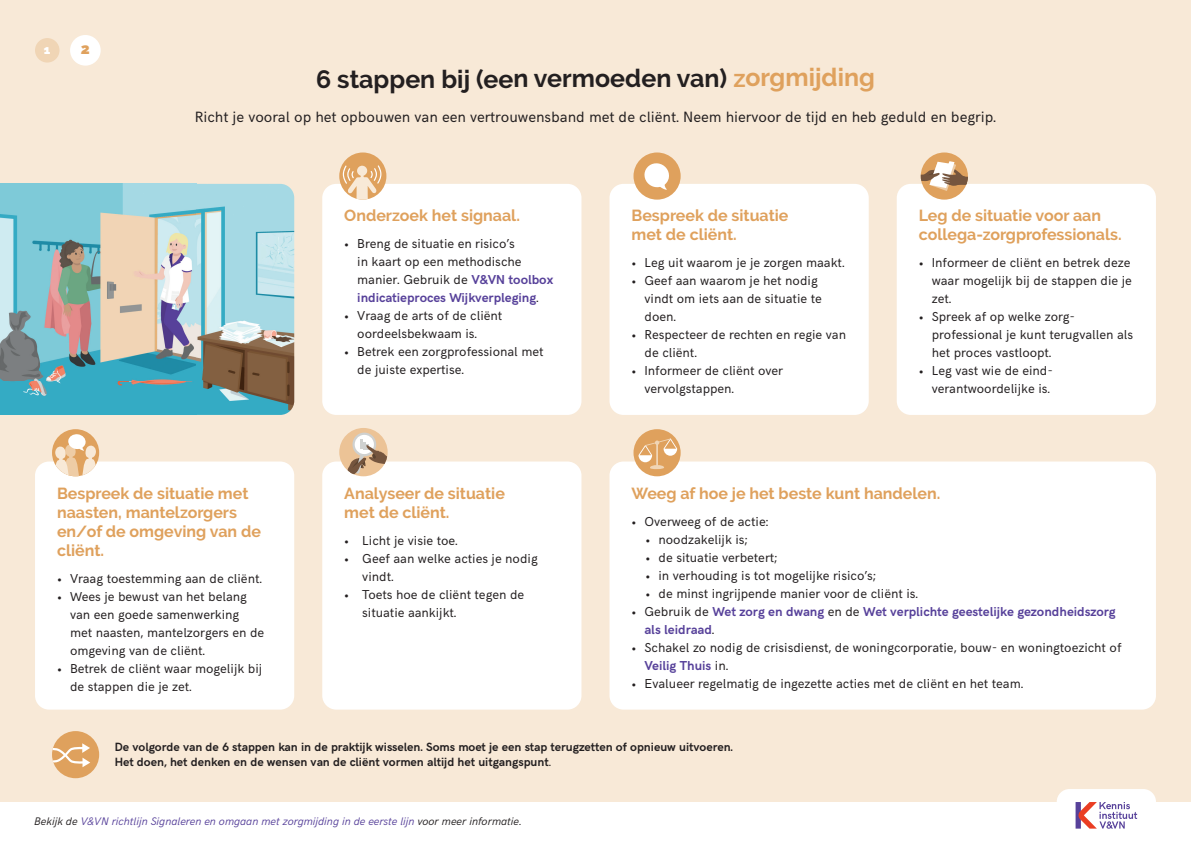
<style>
.page{position:relative;width:1191px;height:842px;background:#f8e9d7}
.page>*{position:absolute;margin:0;border:0;box-sizing:border-box;transform-origin:0 0}
.t1{font:700 25px "Raleway";letter-spacing:-.005em;color:#231f20}
.t2{font:700 16px/19px "Raleway";color:#dfa15d}
.t3{font:15px "HK Grotesk";color:#231f20}
.t4{font:900 15px "Raleway";color:#dfa15d}
.t5{font:13px/18px "HK Grotesk";color:#231f20}
.t6{font:700 13px/18px "HK Grotesk";color:#57419a}
.t7{font:700 12px/15px "HK Grotesk";color:#231f20}
.t8{font:900 12px "Raleway";color:#fff}
.t9{font:italic 11px "HK Grotesk";color:#57419a}
.s1{color:#dfa15d}
.s2{font-weight:700;color:#57419a}
.s3{font-weight:400;color:#231f20}
.s4{font-weight:400}
.s5{color:#231f20}
</style>
<div class="page">
<div style="left:52px;top:731px;width:47px;height:47px;background:#dfa15d;border-radius:50%"></div>
<svg style="left:52px;top:743px;width:38px;height:24px"></svg>
<div style="left:322px;top:184px;width:259px;height:231px;background:#fff;border-radius:14px"></div>
<img style="left:0;top:184px;width:294px;height:231px">
<div style="left:35px;top:461px;width:259px;height:249px;background:#fff;border-radius:14px"></div>
<div style="left:322px;top:461px;width:259px;height:249px;background:#fff;border-radius:14px"></div>
<div style="left:52px;top:429px;width:47px;height:47px;background:#dfa15d;border-radius:50%"></div>
<svg style="left:53px;top:434px;width:45px;height:42px"></svg>
<div style="left:609px;top:184px;width:259px;height:231px;background:#fff;border-radius:14px"></div>
<div style="left:609px;top:461px;width:547px;height:249px;background:#fff;border-radius:14px"></div>
<div style="left:70px;top:35px;width:31px;height:31px;background:#fff;border-radius:50%"></div>
<div style="left:35px;top:38px;width:24px;height:25px;background:#f0d5b5;border-radius:50%"></div>
<div style="left:0;top:802px;width:1191px;height:40px;background:#fff"></div>
<div style="left:633px;top:429px;width:47px;height:47px;background:#dfa15d;border-radius:50%"></div>
<svg style="left:638px;top:438px;width:39px;height:31px"></svg>
<div style="left:339px;top:152px;width:47px;height:48px;background:#dfa15d;border-radius:50%"></div>
<svg style="left:343px;top:165px;width:38px;height:35px"></svg>
<div style="left:633px;top:152px;width:47px;height:48px;background:#dfa15d;border-radius:50%"></div>
<svg style="left:644px;top:163px;width:25px;height:27px"></svg>
<div style="left:896px;top:184px;width:260px;height:231px;background:#fff;border-radius:14px"></div>
<div style="left:920px;top:152px;width:48px;height:48px;background:#dfa15d;border-radius:50%"></div>
<svg style="left:920px;top:161px;width:48px;height:30px"></svg>
<div style="left:339px;top:428px;width:49px;height:48px;background:#ecc396;border-radius:50%"></div>
<svg style="left:347px;top:432px;width:41px;height:44px"></svg>
<div style="left:1056px;top:789px;width:100px;height:53px;background:#fff;border-radius:13px"></div>
<svg style="left:1075px;top:802px;width:62px;height:27px"></svg>
<p class="t8" style="left:44px;top:42px;width:8px">1</p>
<p class="t4" style="left:81px;top:40px;width:10px">2</p>
<h1 class="t1" style="left:316px;top:64px;width:560px">6 stappen bij (een vermoeden van) <span class="s1">zorgmijding</span></h1>
<p class="t3" style="left:195px;top:106px;width:803px">Richt je vooral op het opbouwen van een vertrouwensband met de cliënt. Neem hiervoor de tijd en heb geduld en begrip.</p>
<p class="t2" style="left:344px;top:206px;width:177px">Onderzoek het signaal.</p>
<p class="t5" style="left:357px;top:233px;width:197px;text-indent:-13px">• Breng de situatie en risico’s<br>in kaart op een methodische manier. Gebruik de <span class="s2">V&amp;VN toolbox indicatieproces Wijkverpleging</span>.</p>
<p class="t5" style="left:357px;top:305px;width:146px;text-indent:-13px">• Vraag de arts of de cliënt oordeelsbekwaam is.</p>
<p class="t5" style="left:357px;top:341px;width:188px;text-indent:-13px">• Betrek een zorgprofessional met de juiste expertise.</p>
<p class="t2" style="left:631px;top:206px;width:159px">Bespreek de situatie met de cliënt.</p>
<p class="t5" style="left:631px;top:252px;width:215px">• Leg uit waarom je je zorgen maakt.</p>
<p class="t5" style="left:644px;top:270px;width:179px;text-indent:-13px">• Geef aan waarom je het nodig vindt om iets aan de situatie te doen.</p>
<p class="t5" style="left:644px;top:324px;width:203px;text-indent:-13px">• Respecteer de rechten en regie van de cliënt.</p>
<p class="t5" style="left:644px;top:360px;width:140px;text-indent:-13px">• Informeer de cliënt over vervolgstappen.</p>
<p class="t2" style="left:918px;top:206px;width:204px">Leg de situatie voor aan collega-zorgprofessionals.</p>
<p class="t5" style="left:931px;top:252px;width:202px;text-indent:-13px">• Informeer de cliënt en betrek deze waar mogelijk bij de stappen die je zet.</p>
<p class="t5" style="left:931px;top:306px;width:203px;text-indent:-13px">• Spreek af op welke zorg&shy;professional je kunt terugvallen als het proces vastloopt.</p>
<p class="t5" style="left:918px;top:360px;width:136px;text-align:right">• Leg vast wie de eind&shy;verantwoordelijke is.</p>
<p class="t2" style="left:57px;top:484px;width:205px">Bespreek de situatie met naasten, mantelzorgers en/of de omgeving van de cliënt.</p>
<p class="t5" style="left:57px;top:568px;width:206px">• Vraag toestemming aan de cliënt.</p>
<p class="t5" style="left:70px;top:586px;width:196px;text-indent:-13px">• Wees je bewust van het belang van een goede samenwerking met naasten, mantelzorgers en de omgeving van de cliënt.</p>
<p class="t5" style="left:70px;top:658px;width:194px;text-indent:-13px">• Betrek de cliënt waar mogelijk bij de stappen die je zet.</p>
<p class="t2" style="left:344px;top:484px;width:162px">Analyseer de situatie met de cliënt.</p>
<p class="t5" style="left:344px;top:530px;width:115px">• Licht je visie toe.</p>
<p class="t5" style="left:362px;top:548px;width:177px;text-indent:-18px">• Geef aan welke acties je nodig vindt.</p>
<p class="t5" style="left:362px;top:584px;width:163px;text-indent:-18px">• Toets hoe de cliënt tegen de situatie aankijkt.</p>
<p class="t2" style="left:631px;top:483px;width:310px">Weeg af hoe je het beste kunt handelen.</p>
<p class="t5" style="left:631px;top:511px;width:138px">• Overweeg of de actie:</p>
<p class="t5" style="left:645px;top:529px;width:104px">• noodzakelijk is;</p>
<p class="t5" style="left:645px;top:547px;width:133px">• de situatie verbetert;</p>
<p class="t5" style="left:645px;top:565px;width:232px">• in verhouding is tot mogelijke risico’s;</p>
<p class="t5" style="left:645px;top:583px;width:274px">• de minst ingrijpende manier voor de cliënt is.</p>
<p class="t6" style="left:644px;top:601px;width:473px;text-indent:-13px"><span class="s3">• Gebruik de</span> Wet zorg en dwang <span class="s3">en de</span> Wet verplichte geestelijke gezondheidszorg als leidraad<span class="s3">.</span></p>
<p class="t5" style="left:644px;top:637px;width:478px;text-indent:-13px">• Schakel zo nodig de crisisdienst, de woning cor po ratie, bouw- en woningtoezicht of<br><span class="s2">Veilig Thuis</span> in.</p>
<p class="t5" style="left:631px;top:673px;width:393px">• Evalueer regelmatig de ingezette acties met de cliënt en het team.</p>
<p class="t7" style="left:115px;top:739px;width:620px">De volgorde van de 6 stappen kan in de praktijk wisselen. Soms moet je een stap terugzetten of opnieuw uitvoeren.<br>Het doen, het denken en de wensen van de cliënt vormen altijd het uitgangspunt<span class="s4">.</span></p>
<p class="t9" style="left:34px;top:813px;width:490px"><span class="s5">Bekijk de</span> V&amp;VN richtlijn Signaleren en omgaan met zorgmijding in de eerste lijn <span class="s5">voor meer informatie.</span></p>
</div>
